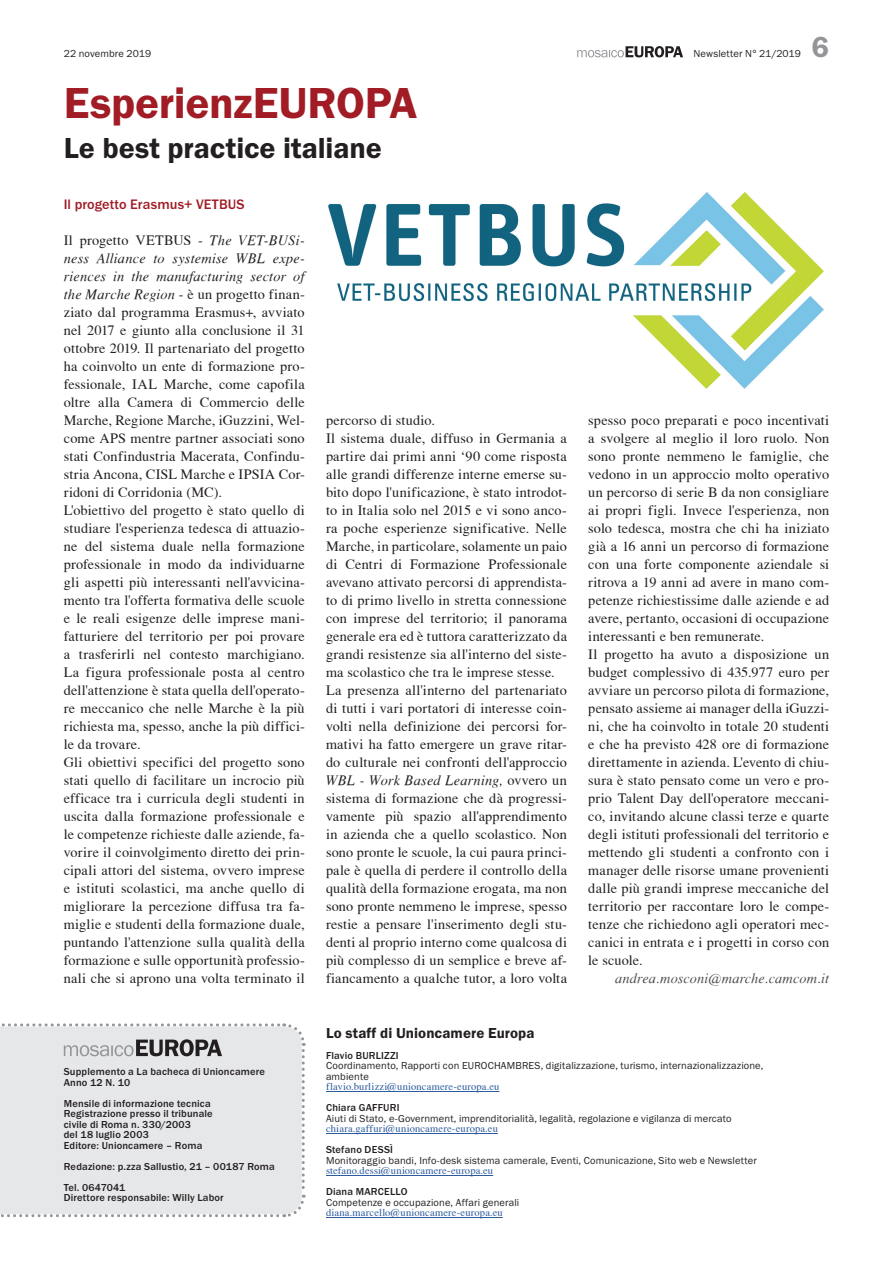
<style>
.page{position:relative;width:893px;height:1263px;background:#fff}
.page>*{position:absolute;margin:0;border:0;box-sizing:border-box;transform-origin:0 0}
.t1{font:600 45px "Franklin Gothic Itc T";letter-spacing:-.005em;color:#a11c25}
.t2{font:600 30px "Franklin Gothic Itc T";color:#231f20}
.t3{font:600 30px "Franklin Gothic Itc T";color:#939598}
.t4{font:600 15px "Franklin Gothic Itc T";letter-spacing:.005em;color:#231f20}
.t5{font:14.25px/18px "T Acc LAD";letter-spacing:.015em;color:#231f20}
.t6{font:14.25px/18px "T Acc LAD Italic";letter-spacing:.015em;color:#231f20}
.t7{font:14.25px "T Acc LAD Italic";letter-spacing:.01em;color:#4b4c4d}
.t8{font:500 14.25px "Franklin Gothic Itc T";letter-spacing:.01em;color:#a11c25}
.t9{font:10.5px/10.5px "Franklin Gothic Itc T";letter-spacing:.015em;color:#231f20}
.t10{font:500 10.5px/10.5px "Franklin Gothic Itc T";letter-spacing:.015em;color:#231f20}
.t11{font:10.5px "T Acc LAD";letter-spacing:.015em;color:#2c5c9d}
.s1{font-family:"T Acc LAD Italic"}
.s2{font-family:"T Acc LAD"}
</style>
<div class="page">
<svg style="left:577px;top:46px;width:106px;height:11px"></svg>
<img style="left:328px;top:192px;width:496px;height:197px">
<svg style="left:0;top:1023px;width:306px;height:195px;background:#e2e3e5"></svg>
<hr style="left:326px;top:1091px;width:173px;height:1px;background:#2c5c9d">
<hr style="left:326px;top:1133px;width:172px;height:1px;background:#2c5c9d">
<hr style="left:326px;top:1175px;width:167px;height:1px;background:#2c5c9d">
<hr style="left:326px;top:1217px;width:177px;height:1px;background:#2c5c9d">
<p class="t9" style="left:64px;top:49px;width:89px">22 novembre 2019</p>
<p class="t9" style="left:694px;top:49px;width:109px">Newsletter N° 21/2019</p>
<h1 class="t1" style="left:64px;top:77px;width:355px">EsperienzEUROPA</h1>
<h2 class="t2" style="left:64px;top:131px;width:319px">Le best practice italiane</h2>
<h2 class="t3" style="left:812px;top:30px;width:19px">6</h2>
<p class="t8" style="left:64px;top:196px;width:182px">Il progetto Erasmus+ VETBUS</p>
<p class="t5" style="left:64px;top:231px;width:242px">Il progetto VETBUS - <span class="s1">The VET-BUSi-</span></p>
<p class="t6" style="left:64px;top:249px;width:242px">ness Alliance to systemise WBL expe&shy;riences in the manufacturing sector of</p>
<p class="t5" style="left:64px;top:285px;width:242px"><span class="s1">the Marche Region</span> - è un progetto finan&shy;ziato dal programma Erasmus+, avviato nel 2017 e giunto alla conclusione il 31 ottobre 2019. Il partenariato del progetto ha coinvolto un ente di formazione pro&shy;fessionale, IAL Marche, come capofila oltre alla Camera di Commercio delle Marche, Regione Marche, iGuzzini, Wel&shy;come APS mentre partner associati sono stati Confindustria Macerata, Confindu&shy;stria Ancona, CISL Marche e IPSIA Cor&shy;ridoni di Corridonia (MC).<br>L'obiettivo del progetto è stato quello di studiare l'esperienza tedesca di attuazio&shy;ne del sistema duale nella formazione professionale in modo da individuarne gli aspetti più interessanti nell'avvicina&shy;mento tra l'offerta formativa delle scuole e le reali esigenze delle imprese mani&shy;fatturiere del territorio per poi provare a trasferirli nel contesto marchigiano.<br>La figura professionale posta al centro dell'attenzione è stata quella dell'operato&shy;re meccanico che nelle Marche è la più richiesta ma, spesso, anche la più diffici&shy;le da trovare.<br>Gli obiettivi specifici del progetto sono stati quello di facilitare un incrocio più efficace tra i curricula degli studenti in uscita dalla formazione professionale e le competenze richieste dalle aziende, fa&shy;vorire il coinvolgimento diretto dei prin&shy;cipali attori del sistema, ovvero imprese e istituti scolastici, ma anche quello di migliorare la percezione diffusa tra fa&shy;miglie e studenti della formazione duale, puntando l'attenzione sulla qualità della formazione e sulle opportunità professio&shy;nali che si aprono una volta terminato il</p>
<p class="t10" style="left:64px;top:1066px;width:203px">Supplemento a La bacheca di Unioncamere<br>Anno 12 N. 10</p>
<p class="t10" style="left:64px;top:1098px;width:150px">Mensile di informazione tecnica<br>Registrazione presso il tribunale civile di Roma n. 330/2003<br>del 18 luglio 2003<br>Editore: Unioncamere – Roma</p>
<p class="t10" style="left:64px;top:1155px;width:213px;line-height:21px">Redazione: p.zza Sallustio, 21 – 00187 Roma<br>Tel. 0647041</p>
<p class="t10" style="left:64px;top:1192px;width:161px">Direttore responsabile: Willy Labor</p>
<p class="t5" style="left:326px;top:411px;width:242px">percorso di studio.<br>Il sistema duale, diffuso in Germania a partire dai primi anni ‘90 come risposta alle grandi differenze interne emerse su&shy;bito dopo l'unificazione, è stato introdot&shy;to in Italia solo nel 2015 e vi sono anco&shy;ra poche esperienze significative. Nelle Marche, in particolare, solamente un paio di Centri di Formazione Professionale avevano attivato percorsi di apprendista&shy;to di primo livello in stretta connessione con imprese del territorio; il panorama generale era ed è tuttora caratterizzato da grandi resistenze sia all'interno del siste&shy;ma scolastico che tra le imprese stesse.<br>La presenza all'interno del partenariato di tutti i vari portatori di interesse coin&shy;volti nella definizione dei percorsi for&shy;mativi ha fatto emergere un grave ritar&shy;do culturale nei confronti dell'approccio</p>
<p class="t6" style="left:326px;top:771px;width:242px">WBL - Work Based Learning, <span class="s2">ovvero un</span></p>
<p class="t5" style="left:326px;top:789px;width:242px;text-align:justify">sistema di formazione che dà progressi&shy;vamente più spazio all'apprendimento in azienda che a quello scolastico. Non sono pronte le scuole, la cui paura princi&shy;pale è quella di perdere il controllo della qualità della formazione erogata, ma non sono pronte nemmeno le imprese, spesso restie a pensare l'inserimento degli stu&shy;denti al proprio interno come qualcosa di più complesso di un semplice e breve af&shy;fiancamento a qualche tutor, a loro volta</p>
<p class="t4" style="left:326px;top:1024px;width:210px">Lo staff di Unioncamere Europa</p>
<p class="t5" style="left:588px;top:411px;width:242px">spesso poco preparati e poco incentivati a svolgere al meglio il loro ruolo. Non sono pronte nemmeno le famiglie, che vedono in un approccio molto operativo un percorso di serie B da non consigliare ai propri figli. Invece l'esperienza, non solo tedesca, mostra che chi ha iniziato già a 16 anni un percorso di formazione con una forte componente aziendale si ritrova a 19 anni ad avere in mano com&shy;petenze richiestissime dalle aziende e ad avere, pertanto, occasioni di occupazione interessanti e ben remunerate.<br>Il progetto ha avuto a disposizione un budget complessivo di 435.977 euro per avviare un percorso pilota di formazione, pensato assieme ai manager della iGuzzi&shy;ni, che ha coinvolto in totale 20 studenti e che ha previsto 428 ore di formazione direttamente in azienda. L'evento di chiu&shy;sura è stato pensato come un vero e pro&shy;prio Talent Day dell'operatore meccani&shy;co, invitando alcune classi terze e quarte degli istituti professionali del territorio e mettendo gli studenti a confronto con i manager delle risorse umane provenienti dalle più grandi imprese meccaniche del territorio per raccontare loro le compe&shy;tenze che richiedono agli operatori mec&shy;canici in entrata e i progetti in corso con le scuole.</p>
<p class="t7" style="left:615px;top:970px;width:215px">andrea.mosconi@marche.camcom.it</p>
<p class="t10" style="left:326px;top:1050px;width:74px">Flavio BURLIZZI</p>
<p class="t9" style="left:326px;top:1060px;width:439px">Coordinamento, Rapporti con EUROCHAMBRES, digitalizzazione, turismo, internazionalizzazione, ambiente</p>
<p class="t11" style="left:326px;top:1081px;width:175px">flavio.burlizzi@unioncamere-europa.eu</p>
<p class="t10" style="left:326px;top:1102px;width:75px">Chiara GAFFURI</p>
<p class="t9" style="left:326px;top:1113px;width:407px">Aiuti di Stato, e-Government, imprenditorialità, legalità, regolazione e vigilanza di mercato</p>
<p class="t11" style="left:326px;top:1123px;width:173px">chiara.gaffuri@unioncamere-europa.eu</p>
<p class="t10" style="left:326px;top:1144px;width:69px">Stefano DESSÌ</p>
<p class="t9" style="left:326px;top:1155px;width:432px">Monitoraggio bandi, Info-desk sistema camerale, Eventi, Comunicazione, Sito web e Newsletter</p>
<p class="t11" style="left:326px;top:1165px;width:169px">stefano.dessi@unioncamere-europa.eu</p>
<p class="t10" style="left:326px;top:1186px;width:83px">Diana MARCELLO</p>
<p class="t9" style="left:326px;top:1197px;width:195px">Competenze e occupazione, Affari generali</p>
<p class="t11" style="left:326px;top:1207px;width:178px">diana.marcello@unioncamere-europa.eu</p>
</div>
